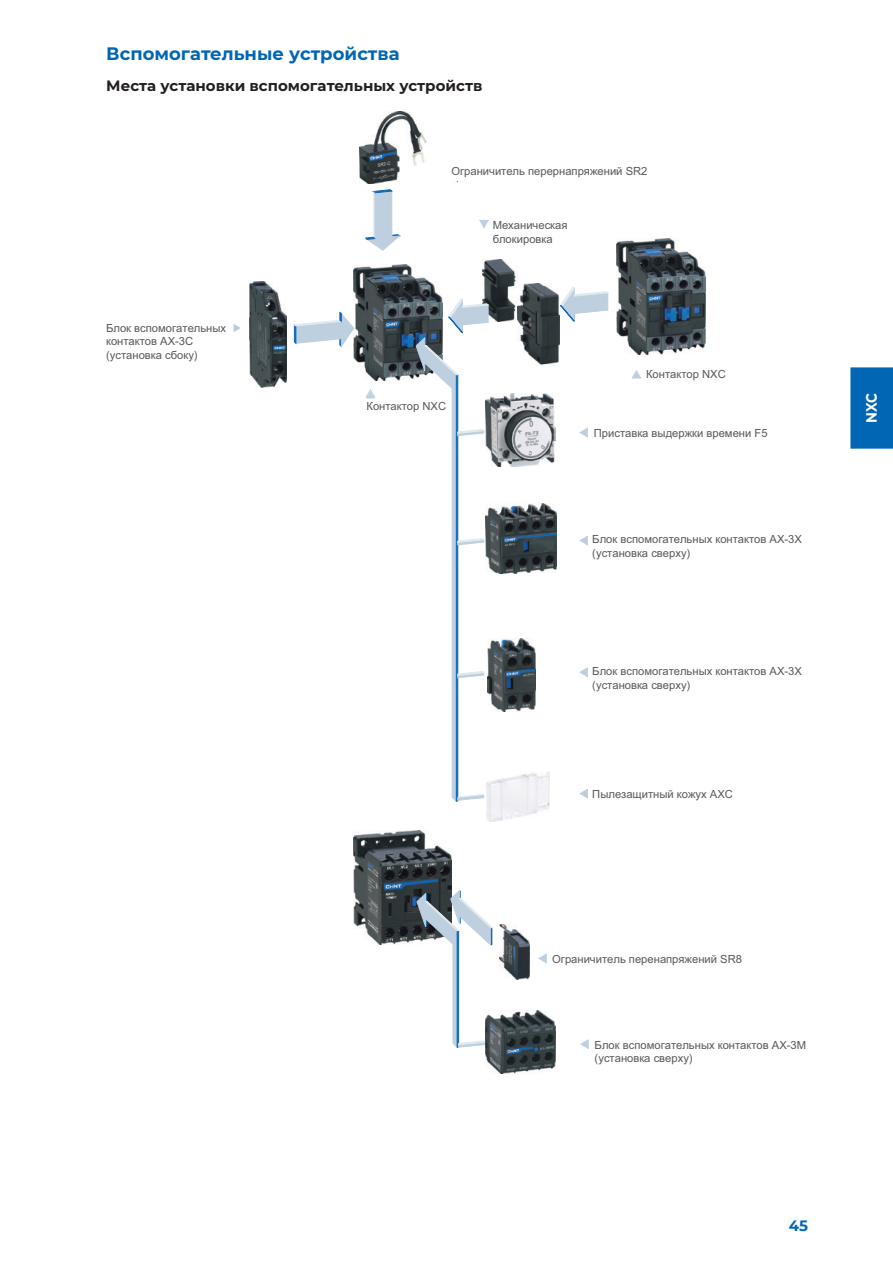
<style>
.page{position:relative;width:893px;height:1263px;background:#fff}
.page>*{position:absolute;margin:0;border:0;box-sizing:border-box;transform-origin:0 0}
.t1{font:700 18px "Montserrat";color:#0166b3}
.t2{font:700 15px "Montserrat";color:#231f20}
.t3{font:700 15px "Montserrat";color:#fff;scale:.9 1}
.t4{font:700 15px "Montserrat";color:#0166b3}
.t5{font:11.25px/13.5px "Arial";color:#57585a}
</style>
<div class="page">
<div style="left:850px;top:367px;width:43px;height:82px;background:#0166b3"></div>
<img style="left:482px;top:259px;width:34px;height:63px">
<img style="left:353px;top:264px;width:90px;height:117px">
<svg style="left:294px;top:312px;width:60px;height:34px"></svg>
<img style="left:487px;top:771px;width:62px;height:50px">
<svg style="left:416px;top:299px;width:72px;height:502px"></svg>
<svg style="left:366px;top:390px;width:9px;height:8px"></svg>
<img style="left:250px;top:282px;width:37px;height:105px">
<img style="left:517px;top:283px;width:43px;height:82px">
<img style="left:486px;top:394px;width:69px;height:72px">
<img style="left:486px;top:503px;width:71px;height:71px">
<img style="left:487px;top:639px;width:48px;height:72px">
<svg style="left:560px;top:287px;width:48px;height:34px"></svg>
<svg style="left:366px;top:190px;width:34px;height:60px"></svg>
<svg style="left:480px;top:220px;width:8px;height:8px"></svg>
<svg style="left:580px;top:428px;width:7px;height:9px"></svg>
<svg style="left:580px;top:536px;width:7px;height:9px"></svg>
<svg style="left:580px;top:668px;width:7px;height:8px"></svg>
<svg style="left:580px;top:789px;width:7px;height:9px"></svg>
<img style="left:360px;top:112px;width:97px;height:72px">
<img style="left:353px;top:830px;width:99px;height:114px">
<svg style="left:539px;top:954px;width:7px;height:9px"></svg>
<svg style="left:417px;top:891px;width:75px;height:156px"></svg>
<img style="left:499px;top:924px;width:30px;height:56px">
<svg style="left:632px;top:371px;width:9px;height:7px"></svg>
<svg style="left:581px;top:1040px;width:7px;height:8px"></svg>
<img style="left:616px;top:238px;width:90px;height:117px">
<img style="left:486px;top:1010px;width:70px;height:63px">
<svg style="left:234px;top:324px;width:7px;height:8px"></svg>
<h1 class="t1" style="left:106px;top:41px;width:295px">Вспомогательные устройства</h1>
<h2 class="t2" style="left:106px;top:75px;width:378px">Места установки вспомогательных устройств</h2>
<p class="t5" style="left:451px;top:164px;width:198px">Ограничитель перернапряжений SR2</p>
<p class="t5" style="left:106px;top:321px;width:122px">Блок вспомогательных контактов AX-3C (установка сбоку)</p>
<p class="t5" style="left:493px;top:218px;width:76px">Механическая блокировка</p>
<p class="t5" style="left:366px;top:399px;width:81px">Контактор NXC</p>
<p class="t5" style="left:646px;top:367px;width:81px">Контактор NXC</p>
<p class="t5" style="left:594px;top:426px;width:175px">Приставка выдержки времени F5</p>
<p class="t5" style="left:592px;top:533px;width:211px">Блок вспомогательных контактов AX-3X (установка сверху)</p>
<p class="t5" style="left:592px;top:664px;width:211px">Блок вспомогательных контактов AX-3X (установка сверху)</p>
<p class="t5" style="left:592px;top:787px;width:142px">Пылезащитный кожух AXC</p>
<h2 class="t3" style="left:861px;top:423px;width:35px;rotate:-90deg">NXC</h2>
<p class="t5" style="left:552px;top:952px;width:191px">Ограничитель перенапряжений SR8</p>
<p class="t5" style="left:595px;top:1038px;width:213px">Блок вспомогательных контактов AX-3M (установка сверху)</p>
<h2 class="t4" style="left:789px;top:1214px;width:21px">45</h2>
</div>
